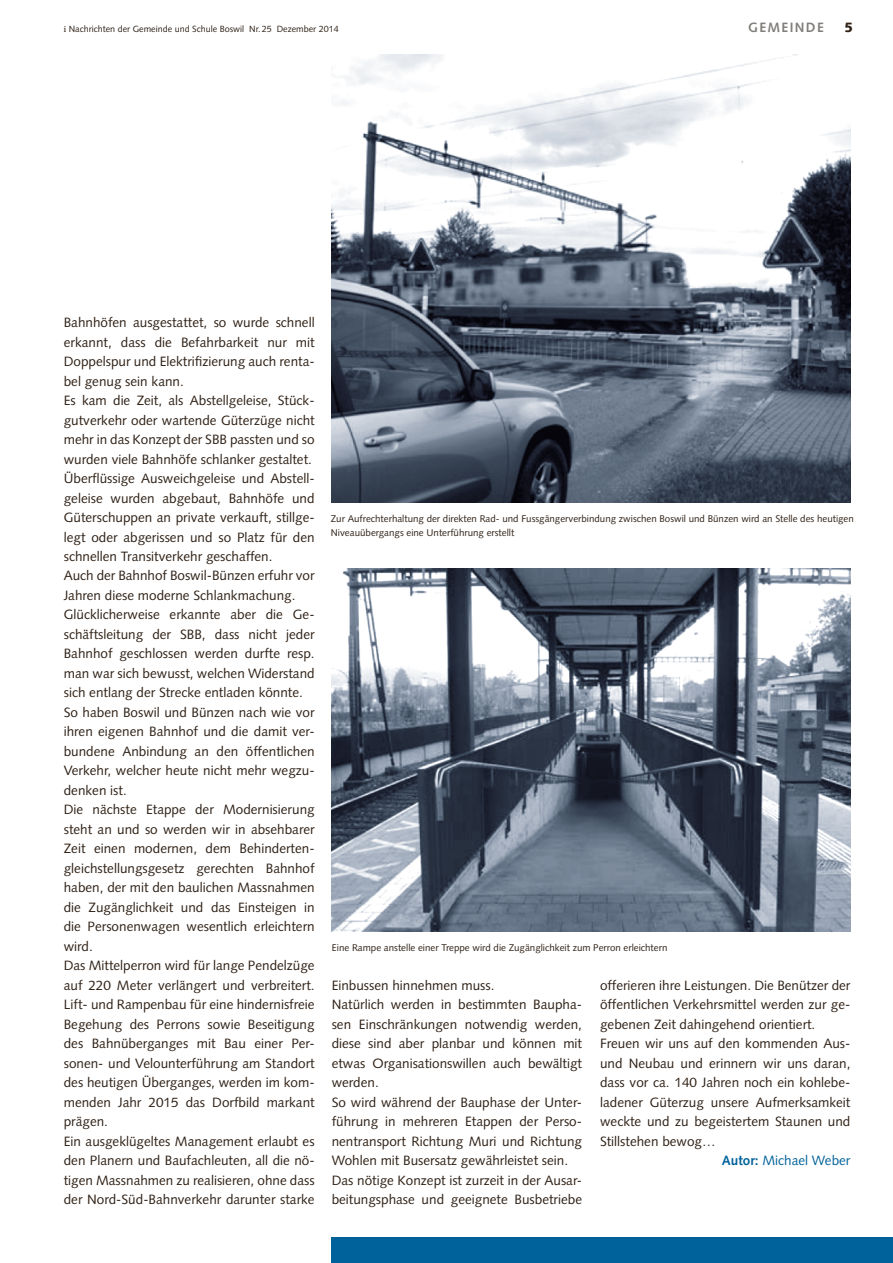
<style>
.page{position:relative;width:893px;height:1263px;background:#fff}
.page>*{position:absolute;margin:0;border:0;box-sizing:border-box;transform-origin:0 0}
.t1{font:13.5px/19.5px "Syntax LT Std";color:#2f2116}
.t2{font:13.5px "Syntax LT Std";color:#00629a}
.t3{font:700 13.5px "Syntax LT Std";letter-spacing:.1em;color:#807d7a}
.t4{font:900 13.5px "Syntax LT Std";color:#2f2116}
.t5{font:9.75px/14.2px "Syntax LT Std";color:#2f2116}
.t6{font:9px "Syntax LT Std";color:#2f2116}
.s1{font-family:"Utopia Std"}
.s2{font-weight:700}
</style>
<div class="page">
<div style="left:332px;top:1237px;width:561px;height:26px;background:#00629a"></div>
<img style="left:332px;top:569px;width:518px;height:363px">
<img style="left:332px;top:54px;width:518px;height:448px">
<p class="t6" style="left:64px;top:24px;width:276px"><span class="s1">i</span> Nachrichten der Gemeinde und Schule Boswil Nr.25 Dezember 2014</p>
<p class="t3" style="left:748px;top:20px;width:77px">GEMEINDE</p>
<p class="t4" style="left:844px;top:20px;width:10px">5</p>
<p class="t1" style="left:64px;top:313px;width:252px">Bahnhöfen ausgestattet, so wurde schnell erkannt, dass die Befahrbarkeit nur mit Doppelspur und Elektrifizierung auch renta&shy;bel genug sein kann.<br>Es kam die Zeit, als Abstellgeleise, Stück&shy;gutverkehr oder wartende Güterzüge nicht mehr in das Konzept der SBB passten und so wurden viele Bahnhöfe schlanker gestaltet.<br>Überflüssige Ausweichgeleise und Abstell&shy;geleise wurden abgebaut, Bahnhöfe und Güterschuppen an private verkauft, stillge&shy;legt oder abgerissen und so Platz für den schnellen Transitverkehr geschaffen.<br>Auch der Bahnhof Boswil-Bünzen erfuhr vor Jahren diese moderne Schlankmachung.<br>Glücklicherweise erkannte aber die Ge&shy;schäftsleitung der SBB, dass nicht jeder Bahnhof geschlossen werden durfte resp. man war sich bewusst, welchen Widerstand sich entlang der Strecke entladen könnte.<br>So haben Boswil und Bünzen nach wie vor ihren eigenen Bahnhof und die damit ver&shy;bundene Anbindung an den öffentlichen Verkehr, welcher heute nicht mehr wegzu&shy;denken ist.<br>Die nächste Etappe der Modernisierung steht an und so werden wir in absehbarer Zeit einen modernen, dem Behinderten&shy;gleichstellungsgesetz gerechten Bahnhof haben, der mit den baulichen Massnahmen die Zugänglichkeit und das Einsteigen in die Personenwagen wesentlich erleichtern wird.<br>Das Mittelperron wird für lange Pendelzüge auf 220 Meter verlängert und verbreitert.<br>Lift- und Rampenbau für eine hindernisfreie Begehung des Perrons sowie Beseitigung des Bahnüberganges mit Bau einer Per&shy;sonen- und Velounterführung am Standort des heutigen Überganges, werden im kom&shy;menden Jahr 2015 das Dorfbild markant prägen.<br>Ein ausgeklügeltes Management erlaubt es den Planern und Baufachleuten, all die nö&shy;tigen Massnahmen zu realisieren, ohne dass der Nord-Süd-Bahnverkehr darunter starke</p>
<p class="t5" style="left:331px;top:512px;width:524px">Zur Aufrechterhaltung der direkten Rad- und Fussgängerverbindung zwischen Boswil und Bünzen wird an Stelle des heutigen<br>Niveauübergangs eine Unterführung erstellt</p>
<p class="t5" style="left:332px;top:941px;width:337px">Eine Rampe anstelle einer Treppe wird die Zugänglichkeit zum Perron erleichtern</p>
<p class="t1" style="left:332px;top:975px;width:252px">Einbussen hinnehmen muss.<br>Natürlich werden in bestimmten Baupha&shy;sen Einschränkungen notwendig werden, diese sind aber planbar und können mit etwas Organisationswillen auch bewältigt werden.<br>So wird während der Bauphase der Unter&shy;führung in mehreren Etappen der Perso&shy;nentransport Richtung Muri und Richtung Wohlen mit Busersatz gewährleistet sein.<br>Das nötige Konzept ist zurzeit in der Ausar&shy;beitungsphase und geeignete Busbetriebe</p>
<p class="t1" style="left:600px;top:975px;width:252px">offerieren ihre Leistungen. Die Benützer der</p>
<p class="t1" style="left:600px;top:995px;width:252px">öffentlichen Verkehrsmittel werden zur ge-</p>
<p class="t1" style="left:600px;top:1014px;width:217px">gebenen Zeit dahingehend orientiert.</p>
<p class="t1" style="left:600px;top:1034px;width:252px">Freuen wir uns auf den kommenden Aus-</p>
<p class="t1" style="left:600px;top:1053px;width:252px">und Neubau und erinnern wir uns daran,</p>
<p class="t1" style="left:600px;top:1073px;width:252px">dass vor ca. 140 Jahren noch ein kohlebe-</p>
<p class="t1" style="left:600px;top:1092px;width:252px">ladener Güterzug unsere Aufmerksamkeit</p>
<p class="t1" style="left:600px;top:1112px;width:252px">weckte und zu begeistertem Staunen und</p>
<p class="t1" style="left:600px;top:1131px;width:117px">Stillstehen bewog…</p>
<p class="t2" style="left:722px;top:1152px;width:130px"><span class="s2">Autor:</span> Michael Weber</p>
</div>
